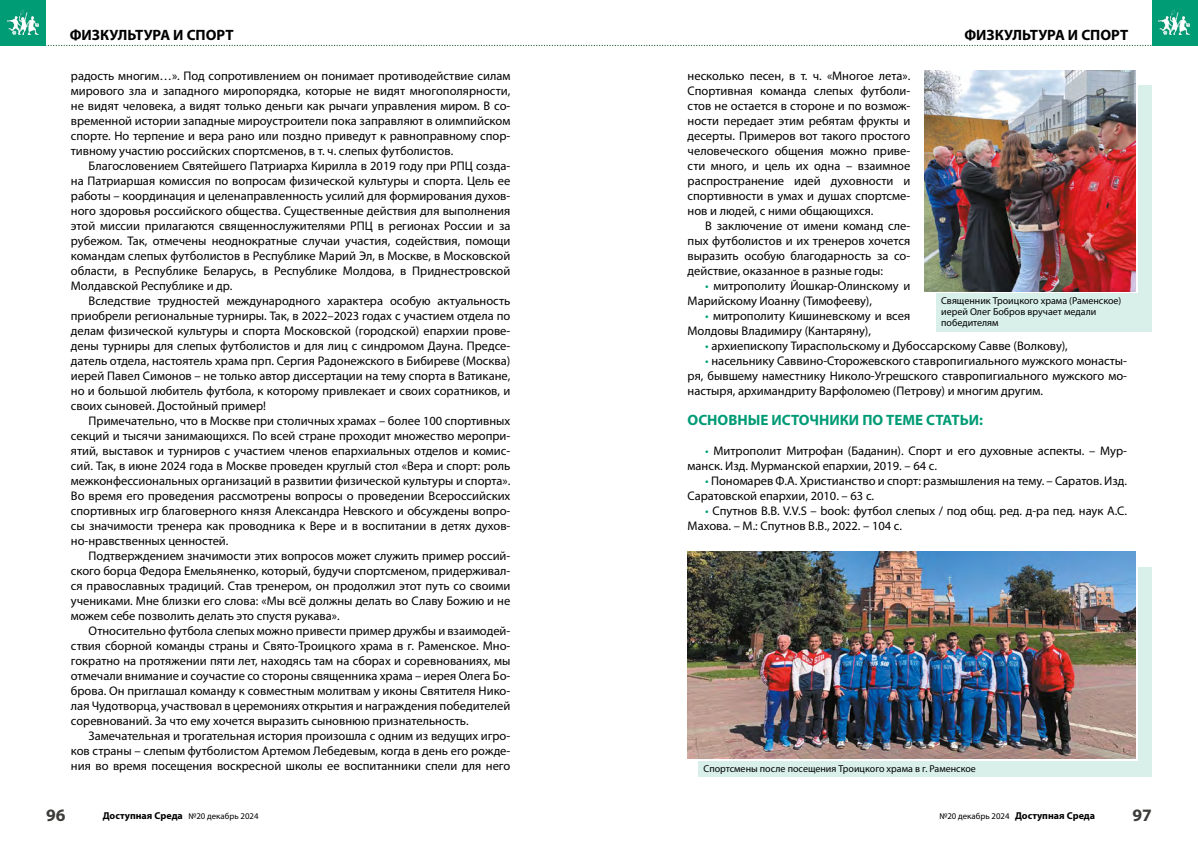
<style>
.page{position:relative;width:1198px;height:847px;background:#fff}
.page>*{position:absolute;margin:0;border:0;box-sizing:border-box;transform-origin:0 0}
.t1{font:700 17.5px "Myriad Pro";color:#3c3c3b}
.t2{font:700 15px "Myriad Pro";color:#000}
.t3{font:700 15px "Myriad Pro";color:#009b76}
.t4{font:12.5px/15px "Myriad Pro";color:#000;text-align:justify}
.t5{font:10px/11.2px "Myriad Pro";color:#000}
.t6{font:700 10px "Myriad Pro";color:#000}
.t7{font:8.75px "Myriad Pro";color:#000}
.s1{color:#009c76}
.s2{font-weight:400;font-size:8.75px}
.s3{font-weight:700;font-size:10px}
</style>
<div class="page">
<svg style="left:46px;top:45px;width:1106px;height:1px"></svg>
<div style="left:0;top:0;width:46px;height:46px;background:#009c76"></div>
<div style="left:1152px;top:0;width:46px;height:46px;background:#009c76"></div>
<img style="left:8px;top:11px;width:30px;height:23px">
<img style="left:1158px;top:11px;width:31px;height:23px">
<div style="left:936px;top:85px;width:216px;height:247px;background:#d9f0ea"></div>
<img style="left:924px;top:71px;width:212px;height:220px">
<svg style="left:698px;top:567px;width:454px;height:209px;background:#dbede8"></svg>
<img style="left:687px;top:552px;width:449px;height:206px">
<p class="t2" style="left:70px;top:25px;width:165px">ФИЗКУЛЬТУРА И СПОРТ</p>
<p class="t2" style="left:964px;top:25px;width:165px">ФИЗКУЛЬТУРА И СПОРТ</p>
<p class="t4" style="left:71px;top:68px;width:441px">радость многим…». Под сопротивлением он понимает противодействие силам мирового зла и западного миропорядка, которые не видят многополярности, не видят человека, а видят только деньги как рычаги управления миром. В со&shy;временной истории западные мироустроители пока заправляют в олимпийском спорте. Но терпение и вера рано или поздно приведут к равноправному спор&shy;тивному участию российских спортсменов, в т. ч. слепых футболистов.</p>
<p class="t4" style="left:71px;top:158px;width:441px;text-indent:18px">Благословением Святейшего Патриарха Кирилла в 2019 году при РПЦ созда&shy;на Патриаршая комиссия по вопросам физической культуры и спорта. Цель ее работы – координация и целенаправленность усилий для формирования духов&shy;ного здоровья российского общества. Существенные действия для выполнения этой миссии прилагаются священнослужителями РПЦ в регионах России и за рубежом. Так, отмечены неоднократные случаи участия, содействия, помощи командам слепых футболистов в Республике Марий Эл, в Москве, в Московской области, в Республике Беларусь, в Республике Молдова, в Приднестровской Молдавской Республике и др.</p>
<p class="t4" style="left:71px;top:293px;width:441px;text-indent:18px">Вследствие трудностей международного характера особую актуальность приобрели региональные турниры. Так, в 2022–2023 годах с участием отдела по делам физической культуры и спорта Московской (городской) епархии прове&shy;дены турниры для слепых футболистов и для лиц с синдромом Дауна. Предсе&shy;датель отдела, настоятель храма прп. Сергия Радонежского в Бибиреве (Москва) иерей Павел Симонов – не только автор диссертации на тему спорта в Ватикане, но и большой любитель футбола, к которому привлекает и своих соратников, и своих сыновей. Достойный пример!</p>
<p class="t4" style="left:71px;top:413px;width:441px;text-indent:18px">Примечательно, что в Москве при столичных храмах – более 100 спортивных секций и тысячи занимающихся. По всей стране проходит множество меропри&shy;ятий, выставок и турниров с участием членов епархиальных отделов и комис&shy;сий. Так, в июне 2024 года в Москве проведен круглый стол «Вера и спорт: роль межконфессиональных организаций в развитии физической культуры и спорта».<br>Во время его проведения рассмотрены вопросы о проведении Всероссийских спортивных игр благоверного князя Александра Невского и обсуждены вопро&shy;сы значимости тренера как проводника к Вере и в воспитании в детях духов&shy;но-нравственных ценностей.</p>
<p class="t4" style="left:71px;top:548px;width:441px;text-indent:18px">Подтверждением значимости этих вопросов может служить пример россий&shy;ского борца Федора Емельяненко, который, будучи спортсменом, придерживал&shy;ся православных традиций. Став тренером, он продолжил этот путь со своими учениками. Мне близки его слова: «Мы всё должны делать во Славу Божию и не можем себе позволить делать это спустя рукава».</p>
<p class="t4" style="left:71px;top:623px;width:441px;text-indent:18px">Относительно футбола слепых можно привести пример дружбы и взаимодей&shy;ствия сборной команды страны и Свято-Троицкого храма в г. Раменское. Мно&shy;гократно на протяжении пяти лет, находясь там на сборах и соревнованиях, мы отмечали внимание и соучастие со стороны священника храма – иерея Олега Бо&shy;брова. Он приглашал команду к совместным молитвам у иконы Святителя Нико&shy;лая Чудотворца, участвовал в церемониях открытия и награждения победителей соревнований. За что ему хочется выразить сыновнюю признательность.</p>
<p class="t4" style="left:71px;top:728px;width:441px;text-indent:18px">Замечательная и трогательная история произошла с одним из ведущих игро&shy;ков страны – слепым футболистом Артемом Лебедевым, когда в день его рожде&shy;ния во время посещения воскресной школы ее воспитанники спели для него</p>
<p class="t4" style="left:687px;top:68px;width:224px">несколько песен, в т. ч. «Многое лета».<br>Спортивная команда слепых футболи&shy;стов не остается в стороне и по возмож&shy;ности передает этим ребятам фрукты и десерты. Примеров вот такого простого человеческого общения можно приве&shy;сти много, и цель их одна – взаимное распространение идей духовности и спортивности в умах и душах спортсме&shy;нов и людей, с ними общающихся.</p>
<p class="t4" style="left:687px;top:218px;width:224px;text-indent:18px">В заключение от имени команд сле&shy;пых футболистов и их тренеров хочется выразить особую благодарность за со&shy;действие, оказанное в разные годы:</p>
<p class="t4" style="left:687px;top:278px;width:224px;text-indent:18px"><span class="s1">•</span> митрополиту Йошкар-Олинскому и<br>Марийскому Иоанну (Тимофееву),</p>
<p class="t4" style="left:687px;top:308px;width:224px;text-indent:18px"><span class="s1">•</span> митрополиту Кишиневскому и всея<br>Молдовы Владимиру (Кантаряну),</p>
<p class="t4" style="left:705px;top:338px;width:364px"><span class="s1">•</span> архиепископу Тираспольскому и Дубоссарскому Савве (Волкову),</p>
<p class="t4" style="left:687px;top:353px;width:441px;text-indent:18px"><span class="s1">•</span> насельнику Саввино-Сторожевского ставропигиального мужского монасты&shy;ря, бывшему наместнику Николо-Угрешского ставропигиального мужского мо&shy;настыря, архимандриту Варфоломею (Петрову) и многим другим.</p>
<p class="t3" style="left:687px;top:410px;width:297px">ОСНОВНЫЕ ИСТОЧНИКИ ПО ТЕМЕ СТАТЬИ:</p>
<p class="t4" style="left:687px;top:443px;width:441px;text-indent:18px"><span class="s1">•</span> Митрополит Митрофан (Баданин). Спорт и его духовные аспекты. – Мур&shy;манск. Изд. Мурманской епархии, 2019. – 64 с.</p>
<p class="t4" style="left:687px;top:473px;width:441px;text-indent:18px"><span class="s1">•</span> Пономарев Ф.А. Христианство и спорт: размышления на тему. – Саратов. Изд.<br>Саратовской епархии, 2010. – 63 с.</p>
<p class="t4" style="left:687px;top:503px;width:441px;text-indent:18px"><span class="s1">•</span> Спутнов В.В. V.V.S – book: футбол слепых / под общ. ред. д-ра пед. наук А.С.<br>Махова. – М.: Спутнов В.В., 2022. – 104 с.</p>
<p class="t5" style="left:941px;top:294px;width:182px">Священник Троицкого храма (Раменское) иерей Олег Бобров вручает медали победителям</p>
<p class="t5" style="left:703px;top:762px;width:274px">Спортсмены после посещения Троицкого храма в г. Раменское</p>
<h1 class="t1" style="left:46px;top:804px;width:21px">96</h1>
<p class="t6" style="left:103px;top:809px;width:157px">Доступная Среда <span class="s2">№20 декабрь 2024</span></p>
<p class="t7" style="left:939px;top:811px;width:157px">№20 декабрь 2024 <span class="s3">Доступная Среда</span></p>
<h1 class="t1" style="left:1132px;top:804px;width:21px">97</h1>
</div>
